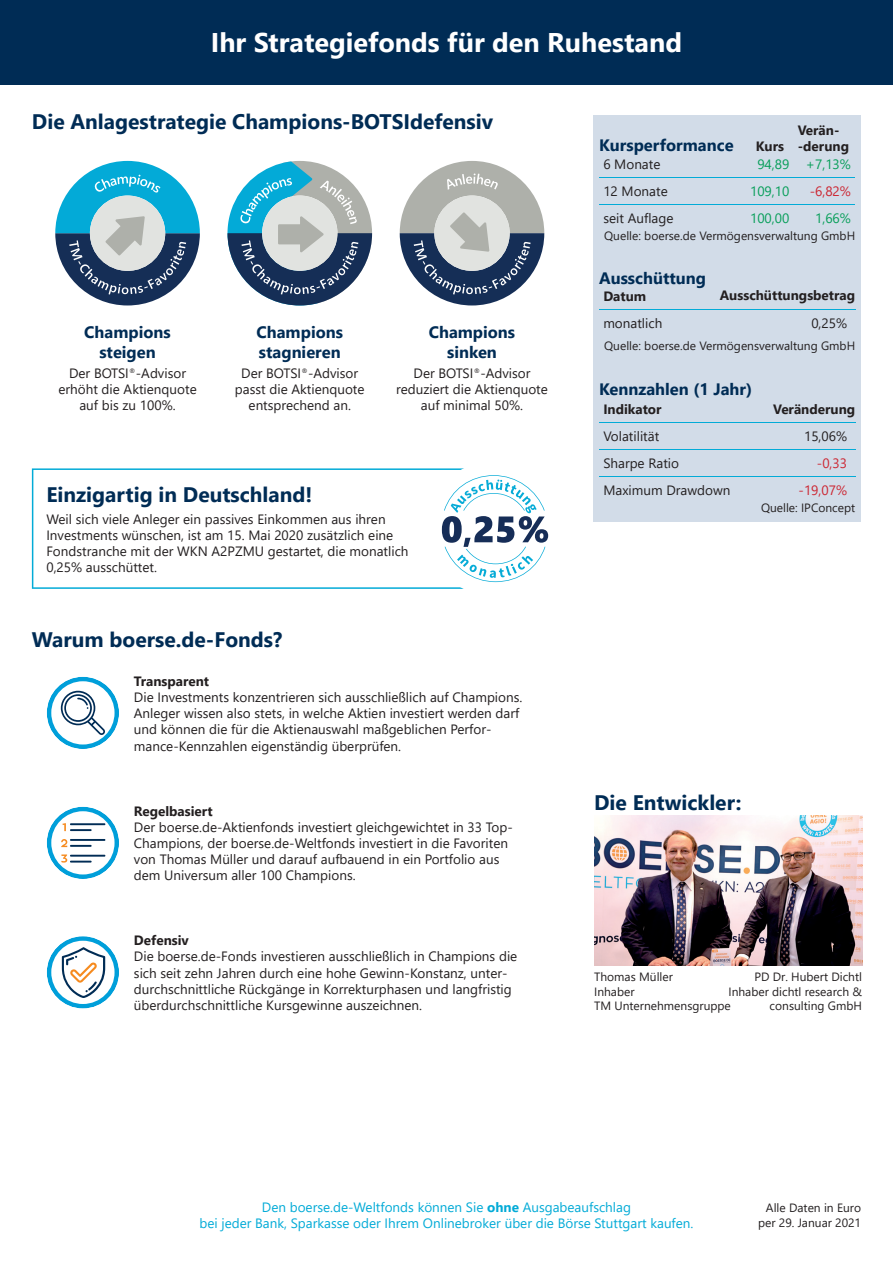
<style>
.page{position:relative;width:893px;height:1263px;background:#fff}
.page>*{position:absolute;margin:0;border:0;box-sizing:border-box;transform-origin:0 0}
.t1{font:700 27px "Segoe UI";color:#fff}
.t2{font:700 21px "Segoe UI";color:#002c55}
.t3{font:700 16.5px/19.8px "Segoe UI";color:#002c55;text-align:center}
.t4{font:13.5px/16.2px "Segoe UI";color:#231f20}
.t5{font:13.5px/16.2px "Segoe UI";color:#03abd7;text-align:center}
.t6{font:700 13.5px/16.2px "Segoe UI";color:#231f20}
.t7{font:13.5px "Segoe UI";color:#069e59}
.t8{font:13.5px "Segoe UI";color:#cc2531}
.t9{font:12px/14.4px "Segoe UI";color:#231f20;text-align:right}
.s1{font-weight:700}
</style>
<div class="page">
<div style="left:0;top:0;width:893px;height:84px;background:#002c55"></div>
<svg style="left:55px;top:161px;width:145px;height:144px"></svg>
<svg style="left:400px;top:161px;width:144px;height:144px"></svg>
<svg style="left:227px;top:161px;width:145px;height:144px"></svg>
<img style="left:594px;top:815px;width:268px;height:150px">
<svg style="left:32px;top:468px;width:432px;height:121px"></svg>
<div style="left:593px;top:115px;width:268px;height:407px;background:#d2dce8"></div>
<hr style="left:599px;top:177px;width:142px;height:1px;background:#03abd7">
<hr style="left:741px;top:177px;width:53px;height:1px;background:#03abd7">
<hr style="left:794px;top:177px;width:61px;height:1px;background:#03abd7">
<hr style="left:599px;top:204px;width:142px;height:1px;background:#03abd7">
<hr style="left:741px;top:204px;width:53px;height:1px;background:#03abd7">
<hr style="left:794px;top:204px;width:61px;height:1px;background:#03abd7">
<hr style="left:599px;top:309px;width:142px;height:1px;background:#03abd7">
<hr style="left:741px;top:309px;width:114px;height:1px;background:#03abd7">
<hr style="left:599px;top:476px;width:142px;height:1px;background:#03abd7">
<hr style="left:599px;top:449px;width:142px;height:1px;background:#03abd7">
<hr style="left:599px;top:422px;width:142px;height:1px;background:#03abd7">
<hr style="left:741px;top:449px;width:114px;height:1px;background:#03abd7">
<hr style="left:741px;top:476px;width:114px;height:1px;background:#03abd7">
<hr style="left:741px;top:422px;width:114px;height:1px;background:#03abd7">
<div style="left:427px;top:461px;width:136px;height:136px;background:#fff;border-radius:50%"></div>
<svg style="left:442px;top:475px;width:106px;height:107px"></svg>
<svg style="left:47px;top:677px;width:72px;height:72px"></svg>
<svg style="left:47px;top:807px;width:72px;height:72px"></svg>
<svg style="left:47px;top:936px;width:72px;height:72px"></svg>
<h1 class="t1" style="left:211px;top:17px;width:473px">Ihr Strategiefonds für den Ruhestand</h1>
<h2 class="t2" style="left:32px;top:102px;width:463px">Die Anlagestrategie Champions-BOTSIdefensiv</h2>
<p class="t3" style="left:599px;top:134px;width:136px">Kursperformance</p>
<p class="t6" style="left:756px;top:137px;width:30px">Kurs</p>
<p class="t6" style="left:798px;top:121px;width:53px">Verän - -derung</p>
<p class="t4" style="left:603px;top:155px;width:59px">6 Monate</p>
<p class="t7" style="left:757px;top:152px;width:95px">94,89 +7,13%</p>
<p class="t4" style="left:603px;top:182px;width:66px">12 Monate</p>
<p class="t7" style="left:750px;top:179px;width:41px">109,10</p>
<p class="t8" style="left:810px;top:179px;width:43px">-6,82%</p>
<p class="t4" style="left:603px;top:209px;width:72px">seit Auflage</p>
<p class="t7" style="left:750px;top:206px;width:41px">100,00</p>
<p class="t7" style="left:815px;top:206px;width:37px">1,66%</p>
<p class="t9" style="left:604px;top:227px;width:252px">Quelle: boerse.de Vermögensverwaltung GmbH</p>
<p class="t3" style="left:84px;top:321px;width:88px">Champions steigen</p>
<p class="t4" style="left:58px;top:364px;width:140px;text-align:center">Der BOTSI<sup>®</sup>-Advisor erhöht die Aktienquote auf bis zu 100%.</p>
<p class="t3" style="left:257px;top:321px;width:88px;text-align:left">Champions stagnieren</p>
<p class="t4" style="left:235px;top:364px;width:131px;text-align:center">Der BOTSI<sup>®</sup>-Advisor passt die Aktienquote entsprechend an.</p>
<p class="t3" style="left:429px;top:321px;width:88px">Champions sinken</p>
<p class="t4" style="left:396px;top:364px;width:153px;text-align:center">Der BOTSI<sup>®</sup>-Advisor reduziert die Aktienquote auf minimal 50%.</p>
<h2 class="t2" style="left:46px;top:474px;width:268px">Einzigartig in Deutschland!</h2>
<p class="t4" style="left:46px;top:510px;width:364px">Weil sich viele Anleger ein passives Ein kommen aus ihren Investments wün schen, ist am 15. Mai 2020 zusätzlich eine Fondstranche mit der WKN A2PZMU gestartet, die monatlich 0,25% ausschüttet.</p>
<h2 class="t2" style="left:32px;top:620px;width:252px">Warum boerse.de-Fonds?</h2>
<p class="t6" style="left:134px;top:672px;width:77px">Transparent</p>
<p class="t4" style="left:134px;top:688px;width:390px">Die Investments konzentrieren sich ausschließlich auf Champions.<br>Anleger wissen also stets, in welche Aktien investiert werden darf und können die für die Aktien auswahl maßgeblichen Perfor&shy;mance-Kennzahlen eigenständig überprüfen.</p>
<p class="t6" style="left:134px;top:801px;width:80px">Regelbasiert</p>
<p class="t4" style="left:134px;top:818px;width:380px">Der boerse.de-Aktienfonds investiert gleichgewichtet in 33 Top-Champions, der boerse.de-Weltfonds investiert in die Favoriten von Thomas Müller und darauf aufbauend in ein Portfolio aus dem Universum aller 100 Champions.</p>
<p class="t6" style="left:134px;top:931px;width:56px">Defensiv</p>
<p class="t4" style="left:134px;top:947px;width:385px">Die boerse.de-Fonds investieren ausschließlich in Champions die sich seit zehn Jahren durch eine hohe Gewinn-Konstanz, unter&shy;durchschnittliche Rückgänge in Korrekturphasen und langfristig überdurchschnittliche Kursgewinne auszeichnen.</p>
<p class="t3" style="left:599px;top:267px;width:108px">Ausschüttung</p>
<p class="t6" style="left:720px;top:286px;width:137px">Ausschüttungsbetrag</p>
<p class="t6" style="left:603px;top:287px;width:44px">Datum</p>
<p class="t4" style="left:603px;top:314px;width:61px">monatlich</p>
<p class="t4" style="left:811px;top:314px;width:37px">0,25%</p>
<p class="t9" style="left:604px;top:337px;width:252px">Quelle: boerse.de Vermögensverwaltung GmbH</p>
<p class="t3" style="left:599px;top:378px;width:155px">Kennzahlen (1 Jahr)</p>
<p class="t6" style="left:603px;top:400px;width:60px">Indikator</p>
<p class="t4" style="left:603px;top:427px;width:57px">Volatilität</p>
<p class="t4" style="left:804px;top:427px;width:45px">15,06%</p>
<p class="t4" style="left:603px;top:454px;width:77px">Sharpe Ratio</p>
<p class="t8" style="left:817px;top:450px;width:32px">-0,33</p>
<p class="t4" style="left:603px;top:480px;width:129px">Maximum Drawdown</p>
<p class="t8" style="left:799px;top:477px;width:50px">-19,07%</p>
<p class="t6" style="left:773px;top:400px;width:84px">Veränderung</p>
<p class="t9" style="left:761px;top:499px;width:96px">Quelle: IPConcept</p>
<h2 class="t2" style="left:594px;top:782px;width:149px">Die Entwickler:</h2>
<p class="t9" style="left:594px;top:968px;width:138px;text-align:left">Thomas Müller<br>Inhaber<br>TM Unternehmensgruppe</p>
<p class="t9" style="left:728px;top:968px;width:135px">PD Dr. Hubert Dichtl<br>Inhaber dichtl research &amp; consulting GmbH</p>
<p class="t5" style="left:200px;top:1198px;width:495px">Den boerse.de-Weltfonds können Sie <span class="s1">ohne</span> Ausgabeaufschlag<br>bei jeder Bank, Sparkasse oder Ihrem Onlinebroker über die Börse Stuttgart kaufen.</p>
<p class="t9" style="left:758px;top:1200px;width:105px">Alle Daten in Euro per 29. Januar 2021</p>
</div>
